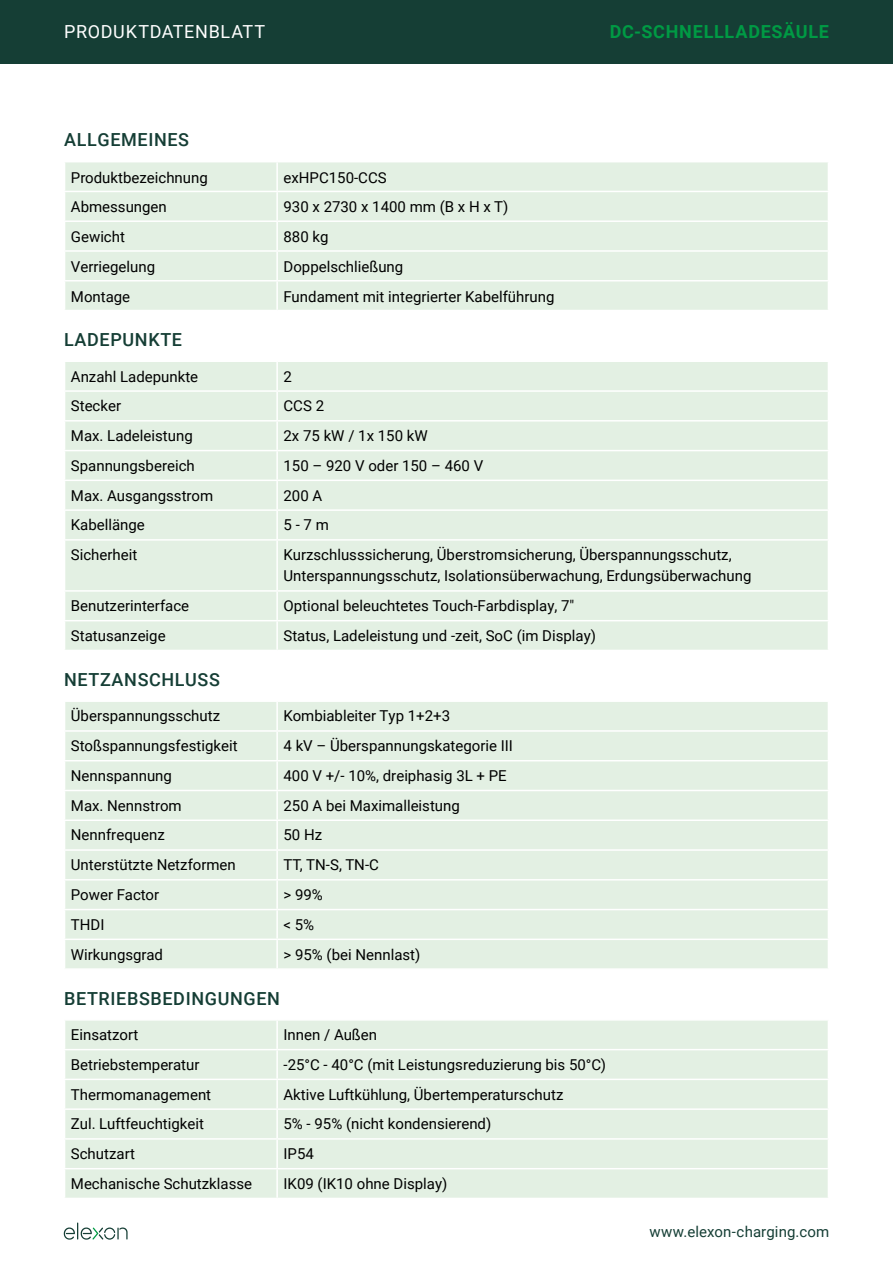
<style>
.page{position:relative;width:893px;height:1263px;background:#fff}
.page>*{position:absolute;margin:0;border:0;box-sizing:border-box;transform-origin:0 0}
.t1{font:500 18px "Roboto";letter-spacing:.035em;color:#153e35}
.t2{font:700 18px "Roboto";letter-spacing:.04em;color:#009a44}
.t3{font:18px "Roboto";letter-spacing:.035em;color:#fff}
.t4{font:15px/21px "Roboto";color:#000}
.t5{font:15px "Roboto";letter-spacing:.005em;color:#153e35}
</style>
<div class="page">
<div style="left:65px;top:702px;width:763px;height:266px;background:#e3f0e3"></div>
<hr style="left:276px;top:702px;width:2px;height:28px;background:#fff">
<hr style="left:64px;top:730px;width:213px;height:2px;background:#fff">
<hr style="left:277px;top:730px;width:552px;height:2px;background:#fff">
<hr style="left:276px;top:732px;width:2px;height:28px;background:#fff">
<hr style="left:64px;top:760px;width:213px;height:1px;background:#fff">
<hr style="left:277px;top:760px;width:552px;height:1px;background:#fff">
<hr style="left:276px;top:761px;width:2px;height:29px;background:#fff">
<hr style="left:64px;top:790px;width:213px;height:1px;background:#fff">
<hr style="left:277px;top:790px;width:552px;height:1px;background:#fff">
<hr style="left:276px;top:791px;width:2px;height:28px;background:#fff">
<hr style="left:64px;top:819px;width:213px;height:2px;background:#fff">
<hr style="left:277px;top:819px;width:552px;height:2px;background:#fff">
<hr style="left:276px;top:821px;width:2px;height:28px;background:#fff">
<hr style="left:64px;top:849px;width:213px;height:2px;background:#fff">
<hr style="left:277px;top:849px;width:552px;height:2px;background:#fff">
<hr style="left:276px;top:851px;width:2px;height:28px;background:#fff">
<hr style="left:64px;top:879px;width:213px;height:1px;background:#fff">
<hr style="left:277px;top:879px;width:552px;height:1px;background:#fff">
<hr style="left:276px;top:880px;width:2px;height:29px;background:#fff">
<hr style="left:64px;top:909px;width:213px;height:1px;background:#fff">
<hr style="left:277px;top:909px;width:552px;height:1px;background:#fff">
<hr style="left:276px;top:910px;width:2px;height:28px;background:#fff">
<hr style="left:64px;top:938px;width:213px;height:2px;background:#fff">
<hr style="left:277px;top:938px;width:552px;height:2px;background:#fff">
<hr style="left:276px;top:940px;width:2px;height:28px;background:#fff">
<div style="left:65px;top:1020px;width:763px;height:178px;background:#e3f0e3"></div>
<hr style="left:276px;top:1020px;width:2px;height:29px;background:#fff">
<hr style="left:64px;top:1049px;width:213px;height:1px;background:#fff">
<hr style="left:277px;top:1049px;width:552px;height:1px;background:#fff">
<hr style="left:276px;top:1050px;width:2px;height:29px;background:#fff">
<hr style="left:64px;top:1079px;width:213px;height:1px;background:#fff">
<hr style="left:277px;top:1079px;width:552px;height:1px;background:#fff">
<hr style="left:276px;top:1080px;width:2px;height:28px;background:#fff">
<hr style="left:64px;top:1108px;width:213px;height:2px;background:#fff">
<hr style="left:277px;top:1108px;width:552px;height:2px;background:#fff">
<hr style="left:276px;top:1110px;width:2px;height:28px;background:#fff">
<hr style="left:64px;top:1138px;width:213px;height:2px;background:#fff">
<hr style="left:277px;top:1138px;width:552px;height:2px;background:#fff">
<hr style="left:276px;top:1140px;width:2px;height:28px;background:#fff">
<hr style="left:64px;top:1168px;width:213px;height:1px;background:#fff">
<hr style="left:277px;top:1168px;width:552px;height:1px;background:#fff">
<hr style="left:276px;top:1169px;width:2px;height:29px;background:#fff">
<div style="left:65px;top:162px;width:763px;height:148px;background:#e3f0e3"></div>
<hr style="left:276px;top:162px;width:2px;height:29px;background:#fff">
<hr style="left:64px;top:191px;width:213px;height:1px;background:#fff">
<hr style="left:277px;top:191px;width:552px;height:1px;background:#fff">
<hr style="left:276px;top:192px;width:2px;height:28px;background:#fff">
<hr style="left:64px;top:220px;width:213px;height:2px;background:#fff">
<hr style="left:277px;top:220px;width:552px;height:2px;background:#fff">
<hr style="left:276px;top:222px;width:2px;height:28px;background:#fff">
<hr style="left:64px;top:250px;width:213px;height:2px;background:#fff">
<hr style="left:277px;top:250px;width:552px;height:2px;background:#fff">
<hr style="left:276px;top:252px;width:2px;height:28px;background:#fff">
<hr style="left:64px;top:280px;width:213px;height:1px;background:#fff">
<hr style="left:277px;top:280px;width:552px;height:1px;background:#fff">
<hr style="left:276px;top:281px;width:2px;height:29px;background:#fff">
<div style="left:65px;top:362px;width:763px;height:288px;background:#e3f0e3"></div>
<hr style="left:276px;top:362px;width:2px;height:28px;background:#fff">
<hr style="left:64px;top:390px;width:213px;height:2px;background:#fff">
<hr style="left:277px;top:390px;width:552px;height:2px;background:#fff">
<hr style="left:276px;top:392px;width:2px;height:28px;background:#fff">
<hr style="left:64px;top:420px;width:213px;height:2px;background:#fff">
<hr style="left:277px;top:420px;width:552px;height:2px;background:#fff">
<hr style="left:276px;top:422px;width:2px;height:28px;background:#fff">
<hr style="left:64px;top:450px;width:213px;height:1px;background:#fff">
<hr style="left:277px;top:450px;width:552px;height:1px;background:#fff">
<hr style="left:276px;top:451px;width:2px;height:29px;background:#fff">
<hr style="left:64px;top:480px;width:213px;height:1px;background:#fff">
<hr style="left:277px;top:480px;width:552px;height:1px;background:#fff">
<hr style="left:276px;top:481px;width:2px;height:28px;background:#fff">
<hr style="left:64px;top:509px;width:213px;height:2px;background:#fff">
<hr style="left:277px;top:509px;width:552px;height:2px;background:#fff">
<hr style="left:276px;top:511px;width:2px;height:28px;background:#fff">
<hr style="left:64px;top:539px;width:213px;height:2px;background:#fff">
<hr style="left:277px;top:539px;width:552px;height:2px;background:#fff">
<hr style="left:276px;top:541px;width:2px;height:49px;background:#fff">
<hr style="left:64px;top:590px;width:213px;height:2px;background:#fff">
<hr style="left:277px;top:590px;width:552px;height:2px;background:#fff">
<hr style="left:276px;top:592px;width:2px;height:28px;background:#fff">
<hr style="left:64px;top:620px;width:213px;height:1px;background:#fff">
<hr style="left:277px;top:620px;width:552px;height:1px;background:#fff">
<hr style="left:276px;top:621px;width:2px;height:29px;background:#fff">
<svg style="left:64px;top:1222px;width:64px;height:18px"></svg>
<div style="left:0;top:0;width:893px;height:64px;background:#153e35"></div>
<p class="t3" style="left:64px;top:19px;width:203px">PRODUKTDATENBLATT</p>
<p class="t2" style="left:610px;top:19px;width:221px">DC-SCHNELLLADESÄULE</p>
<p class="t1" style="left:64px;top:127px;width:127px">ALLGEMEINES</p>
<p class="t4" style="left:71px;top:166px;width:138px">Produktbezeichnung</p>
<p class="t4" style="left:284px;top:166px;width:105px">exHPC150-CCS</p>
<p class="t4" style="left:71px;top:196px;width:97px">Abmessungen</p>
<p class="t4" style="left:284px;top:196px;width:226px">930 x 2730 x 1400 mm (B x H x T)</p>
<p class="t4" style="left:71px;top:226px;width:56px">Gewicht</p>
<p class="t4" style="left:284px;top:226px;width:47px">880 kg</p>
<p class="t4" style="left:71px;top:255px;width:86px">Verriegelung</p>
<p class="t4" style="left:284px;top:255px;width:121px">Doppelschließung</p>
<p class="t4" style="left:71px;top:285px;width:61px">Montage</p>
<p class="t4" style="left:284px;top:285px;width:272px">Fundament mit integrierter Kabelführung</p>
<p class="t1" style="left:64px;top:327px;width:119px">LADEPUNKTE</p>
<p class="t4" style="left:71px;top:365px;width:129px">Anzahl Ladepunkte</p>
<p class="t4" style="left:284px;top:365px;width:10px">2</p>
<p class="t4" style="left:71px;top:395px;width:52px">Stecker</p>
<p class="t4" style="left:284px;top:395px;width:42px">CCS 2</p>
<p class="t4" style="left:71px;top:425px;width:123px">Max. Ladeleistung</p>
<p class="t4" style="left:284px;top:425px;width:146px">2x 75 kW / 1x 150 kW</p>
<p class="t4" style="left:71px;top:454px;width:125px">Spannungsbereich</p>
<p class="t4" style="left:284px;top:454px;width:201px">150 – 920 V oder 150 – 460 V</p>
<p class="t4" style="left:71px;top:484px;width:144px">Max. Ausgangsstrom</p>
<p class="t4" style="left:284px;top:484px;width:40px">200 A</p>
<p class="t4" style="left:71px;top:514px;width:76px">Kabellänge</p>
<p class="t4" style="left:284px;top:514px;width:47px">5 - 7 m</p>
<p class="t4" style="left:71px;top:544px;width:68px">Sicherheit</p>
<p class="t4" style="left:284px;top:544px;width:469px">Kurzschlusssicherung, Überstromsicherung, Überspannungsschutz,<br>Unterspannungsschutz, Isolationsüberwachung, Erdungsüberwachung</p>
<p class="t4" style="left:71px;top:595px;width:120px">Benutzerinterface</p>
<p class="t4" style="left:284px;top:595px;width:292px">Optional beleuchtetes Touch-Farbdisplay, 7"</p>
<p class="t4" style="left:71px;top:624px;width:96px">Statusanzeige</p>
<p class="t4" style="left:284px;top:624px;width:314px">Status, Ladeleistung und -zeit, SoC (im Display)</p>
<p class="t1" style="left:64px;top:667px;width:157px">NETZANSCHLUSS</p>
<p class="t4" style="left:71px;top:705px;width:151px">Überspannungsschutz</p>
<p class="t4" style="left:284px;top:705px;width:168px">Kombiableiter Typ 1+2+3</p>
<p class="t4" style="left:71px;top:735px;width:168px">Stoßspannungsfestigkeit</p>
<p class="t4" style="left:284px;top:735px;width:231px">4 kV – Überspannungskategorie III</p>
<p class="t4" style="left:71px;top:764px;width:103px">Nennspannung</p>
<p class="t4" style="left:284px;top:764px;width:225px">400 V +/- 10%, dreiphasig 3L + PE</p>
<p class="t4" style="left:71px;top:794px;width:112px">Max. Nennstrom</p>
<p class="t4" style="left:284px;top:794px;width:178px">250 A bei Maximalleistung</p>
<p class="t4" style="left:71px;top:824px;width:95px">Nennfrequenz</p>
<p class="t4" style="left:284px;top:824px;width:40px">50 Hz</p>
<p class="t4" style="left:71px;top:854px;width:166px">Unterstützte Netzformen</p>
<p class="t4" style="left:284px;top:854px;width:97px">TT, TN-S, TN-C</p>
<p class="t4" style="left:71px;top:884px;width:90px">Power Factor</p>
<p class="t4" style="left:284px;top:884px;width:41px">&gt; 99%</p>
<p class="t4" style="left:71px;top:913px;width:35px">THDI</p>
<p class="t4" style="left:284px;top:913px;width:32px">&lt; 5%</p>
<p class="t4" style="left:71px;top:943px;width:94px">Wirkungsgrad</p>
<p class="t4" style="left:284px;top:943px;width:138px">&gt; 95% (bei Nennlast)</p>
<p class="t1" style="left:64px;top:985px;width:217px">BETRIEBSBEDINGUNGEN</p>
<p class="t4" style="left:71px;top:1024px;width:69px">Einsatzort</p>
<p class="t4" style="left:284px;top:1024px;width:95px">Innen / Außen</p>
<p class="t4" style="left:71px;top:1053px;width:130px">Betriebstemperatur</p>
<p class="t4" style="left:284px;top:1053px;width:324px">-25°C - 40°C (mit Leistungsreduzierung bis 50°C)</p>
<p class="t4" style="left:71px;top:1083px;width:142px">Thermomanagement</p>
<p class="t4" style="left:284px;top:1083px;width:281px">Aktive Luftkühlung, Übertemperaturschutz</p>
<p class="t4" style="left:71px;top:1113px;width:135px">Zul. Luftfeuchtigkeit</p>
<p class="t4" style="left:284px;top:1113px;width:209px">5% - 95% (nicht kondensierend)</p>
<p class="t4" style="left:71px;top:1143px;width:66px">Schutzart</p>
<p class="t4" style="left:284px;top:1143px;width:32px">IP54</p>
<p class="t4" style="left:71px;top:1172px;width:183px">Mechanische Schutzklasse</p>
<p class="t4" style="left:284px;top:1172px;width:165px">IK09 (IK10 ohne Display)</p>
<p class="t5" style="left:649px;top:1221px;width:181px">www.elexon-charging.com</p>
</div>
